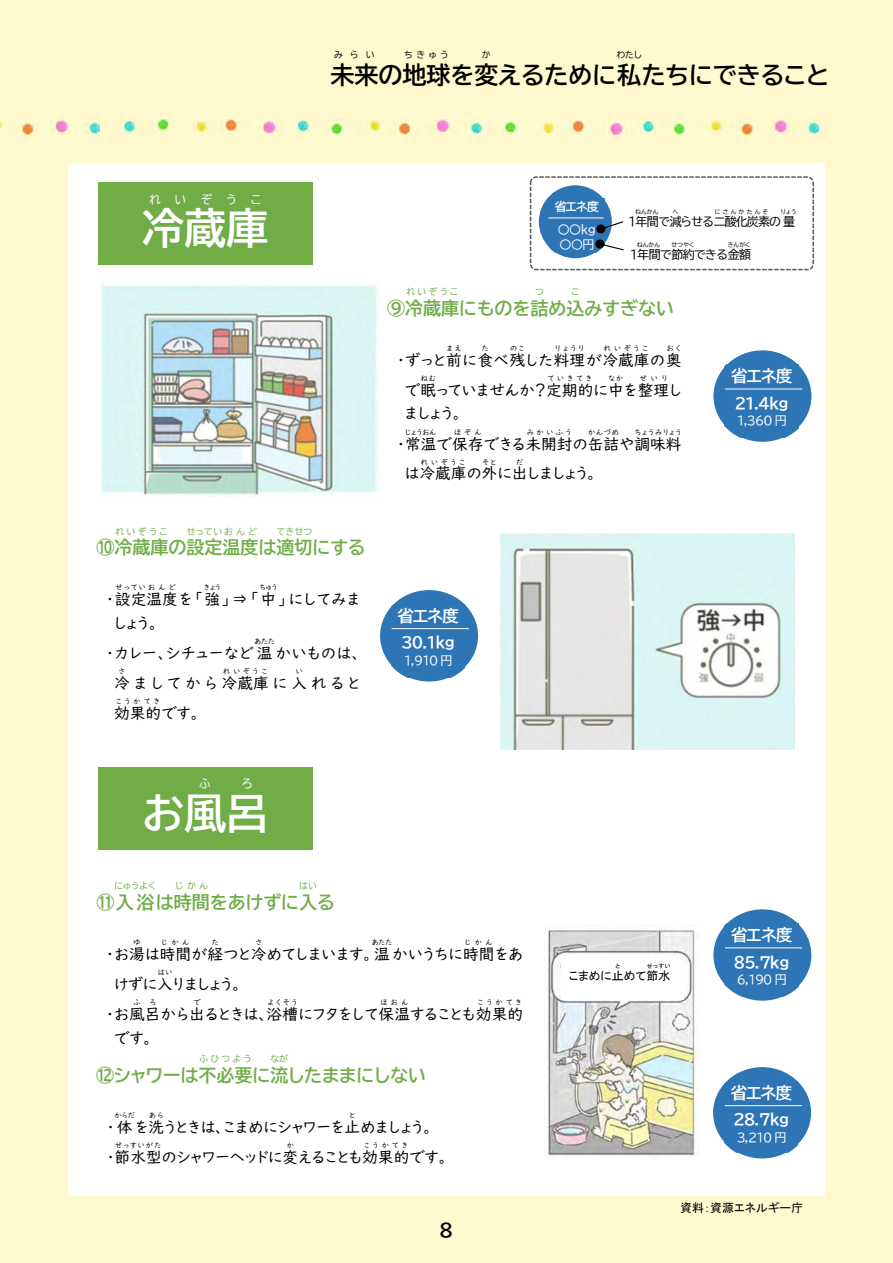
<style>
.page{position:relative;width:893px;height:1263px;background:#fff9cd}
.page>*{position:absolute;margin:0;border:0;box-sizing:border-box;transform-origin:0 0}
.t1{font:42px "BIZ UDP Gothic Bold";color:#fff}
.t2{font:24px "BIZ UDP Gothic Bold";color:#000}
.t3{font:18px "BIZ UDP Gothic Bold";color:#70ad47}
.t4{font:18px "BIZ UDP Gothic Bold";color:#000}
.t5{font:16.5px "BIZ UDP Gothic Bold";letter-spacing:-.025em;color:#fff}
.t6{font:15.75px/30px "UD Digi Kyokasho NK R";letter-spacing:.005em;color:#000}
.t7{font:15.75px/30px "UD Digi Kyokasho NK R";letter-spacing:.045em;color:#000}
.t8{font:15.75px "UD Digi Kyokasho NK R";letter-spacing:.04em;color:#000}
.t9{font:15.75px "UD Digi Kyokasho NK R";letter-spacing:.055em;color:#000}
.t10{font:15.75px "UD Digi Kyokasho NK R";letter-spacing:.265em;color:#000}
.t11{font:15px "BIZ UDP Gothic Bold";letter-spacing:-.06em;color:#fff}
.t12{font:12px/15.6px "BIZ UDP Gothic";letter-spacing:-.04em;color:#fff}
.t13{font:12px "BIZ UDP Gothic";letter-spacing:-.045em;color:#000}
.t14{font:12px "MS P Gothic";color:#000}
.t15{font:12px "BIZ UDP Gothic Bold";color:#fff}
.t16{font:9px "BIZ UDP Gothic";letter-spacing:.24em;color:#70ad47}
.t17{font:9px "BIZ UDP Gothic";letter-spacing:.4em;color:#000}
.t18{font:9px "BIZ UDP Gothic";letter-spacing:.12em;color:#70ad47}
.t19{font:7.5px "UD Digi Kyokasho NK R";letter-spacing:.33em;color:#000}
.t20{font:7.5px "UD Digi Kyokasho NK R";letter-spacing:.135em;color:#000}
.t21{font:7.5px "UD Digi Kyokasho NK R";letter-spacing:.26em;color:#000}
.t22{font:6px "BIZ UDP Gothic";color:#000}
.t23{font:6px "BIZ UDP Gothic";letter-spacing:.355em;color:#000}
.t24{font:6px "MS P Gothic";color:#000}
</style>
<div class="page">
<img style="left:0;top:119px;width:99px;height:16px">
<img style="left:125px;top:119px;width:693px;height:16px">
<div style="left:69px;top:163px;width:756px;height:1033px;background:#fff"></div>
<div style="left:98px;top:182px;width:215px;height:83px;background:#70ad47"></div>
<div style="left:714px;top:351px;width:97px;height:90px;background:#2e75b6;border-radius:50%"></div>
<div style="left:713px;top:350px;width:98px;height:92px;border:2px solid #2e75b6;border-radius:50%"></div>
<img style="left:725px;top:365px;width:73px;height:72px">
<hr style="left:725px;top:389px;width:77px;height:1px;background:#fff">
<div style="left:381px;top:591px;width:96px;height:90px;background:#2e75b6;border-radius:50%"></div>
<div style="left:380px;top:590px;width:98px;height:91px;border:2px solid #2e75b6;border-radius:50%"></div>
<img style="left:391px;top:604px;width:74px;height:73px">
<hr style="left:392px;top:628px;width:77px;height:1px;background:#fff">
<div style="left:98px;top:767px;width:215px;height:83px;background:#70ad47"></div>
<div style="left:714px;top:910px;width:97px;height:90px;background:#2e75b6;border-radius:50%"></div>
<div style="left:713px;top:909px;width:98px;height:92px;border:2px solid #2e75b6;border-radius:50%"></div>
<img style="left:725px;top:923px;width:73px;height:74px">
<hr style="left:725px;top:947px;width:77px;height:1px;background:#fff">
<div style="left:714px;top:1068px;width:96px;height:90px;background:#2e75b6;border-radius:50%"></div>
<div style="left:713px;top:1067px;width:98px;height:91px;border:2px solid #2e75b6;border-radius:50%"></div>
<img style="left:724px;top:1081px;width:74px;height:71px">
<hr style="left:725px;top:1105px;width:77px;height:1px;background:#fff">
<img style="left:101px;top:284px;width:277px;height:212px">
<img style="left:501px;top:534px;width:294px;height:216px">
<img style="left:546px;top:930px;width:153px;height:230px">
<div style="left:561px;top:956px;width:122px;height:44px;background:#fff"></div>
<div style="left:540px;top:186px;width:71px;height:71px;background:#2e75b6;border-radius:50%"></div>
<div style="left:539px;top:185px;width:73px;height:73px;border:2px solid #2e75b6;border-radius:50%"></div>
<img style="left:549px;top:199px;width:55px;height:54px">
<hr style="left:548px;top:218px;width:56px;height:1px;background:#fff">
<svg style="left:596px;top:221px;width:27px;height:12px"></svg>
<svg style="left:595px;top:239px;width:29px;height:11px"></svg>
<div style="left:530px;top:176px;width:284px;height:94px;border:2px dashed #595959;border-radius:6px"></div>
<p class="t17" style="left:334px;top:50px;width:42px">みらい</p>
<p class="t17" style="left:404px;top:50px;width:46px">ちきゅう</p>
<p class="t17" style="left:482px;top:50px;width:10px">か</p>
<p class="t17" style="left:616px;top:50px;width:27px">わたし</p>
<h2 class="t2" style="left:330px;top:63px;width:500px">未来の地球を変えるために私たちにできること</h2>
<p class="t12" style="left:149px;top:191px;width:114px">れいぞうこ</p>
<h1 class="t1" style="left:142px;top:207px;width:127px">冷蔵庫</h1>
<p class="t16" style="left:116px;top:527px;width:53px">れいぞうこ</p>
<p class="t18" style="left:187px;top:527px;width:72px">せっていおんど</p>
<p class="t16" style="left:277px;top:527px;width:37px">てきせつ</p>
<p class="t15" style="left:555px;top:201px;width:46px">省エネ度</p>
<p class="t12" style="left:558px;top:221px;width:40px">〇〇kg〇〇円</p>
<p class="t16" style="left:406px;top:287px;width:53px">れいぞうこ</p>
<p class="t16" style="left:535px;top:287px;width:10px">つ</p>
<p class="t16" style="left:572px;top:287px;width:10px">こ</p>
<p class="t22" style="left:635px;top:209px;width:25px">ねんかん</p>
<p class="t22" style="left:672px;top:209px;width:7px">へ</p>
<p class="t23" style="left:715px;top:209px;width:55px">にさんかたんそ</p>
<p class="t22" style="left:781px;top:209px;width:17px">りょう</p>
<p class="t13" style="left:629px;top:216px;width:168px">１年間で減らせる二酸化炭素の量</p>
<p class="t22" style="left:637px;top:242px;width:25px">ねんかん</p>
<p class="t22" style="left:671px;top:242px;width:24px">せつやく</p>
<p class="t22" style="left:728px;top:242px;width:24px">きんがく</p>
<p class="t13" style="left:630px;top:248px;width:122px">１年間で節約できる金額</p>
<p class="t3" style="left:387px;top:299px;width:288px">⑨冷蔵庫にものを詰め込みすぎない</p>
<p class="t19" style="left:447px;top:344px;width:16px">まえ</p>
<p class="t19" style="left:482px;top:344px;width:8px">た</p>
<p class="t19" style="left:510px;top:344px;width:16px">のこ</p>
<p class="t19" style="left:555px;top:344px;width:31px">りょうり</p>
<p class="t19" style="left:604px;top:344px;width:46px">れいぞうこ</p>
<p class="t19" style="left:667px;top:344px;width:15px">おく</p>
<p class="t6" style="left:405px;top:375px;width:278px">で眠っていませんか？定期的に中を整理し</p>
<p class="t8" style="left:397px;top:351px;width:286px">・ずっと前に食べ残した料理が冷蔵庫の奥</p>
<p class="t19" style="left:421px;top:374px;width:16px">ねむ</p>
<p class="t19" style="left:548px;top:374px;width:46px">ていきてき</p>
<p class="t19" style="left:608px;top:374px;width:16px">なか</p>
<p class="t19" style="left:640px;top:374px;width:29px">せいり</p>
<p class="t6" style="left:397px;top:399px;width:286px;text-indent:8px">ましょう。<br>・常温で保存できる未開封の缶詰や調味料</p>
<p class="t19" style="left:405px;top:427px;width:33px">じょうおん</p>
<p class="t19" style="left:454px;top:427px;width:29px">ほぞん</p>
<p class="t19" style="left:527px;top:427px;width:46px">みかいふう</p>
<p class="t19" style="left:588px;top:427px;width:32px">かんづめ</p>
<p class="t20" style="left:635px;top:427px;width:48px">ちょうみりょう</p>
<p class="t6" style="left:405px;top:459px;width:192px">は冷蔵庫の外に出しましょう。</p>
<p class="t19" style="left:421px;top:457px;width:46px">れいぞうこ</p>
<p class="t19" style="left:482px;top:457px;width:15px">そと</p>
<p class="t19" style="left:516px;top:457px;width:8px">だ</p>
<p class="t5" style="left:731px;top:367px;width:63px">省エネ度</p>
<p class="t11" style="left:735px;top:395px;width:55px">２１.４kg</p>
<p class="t12" style="left:737px;top:413px;width:51px">１,３６0 円</p>
<p class="t3" style="left:97px;top:538px;width:270px">⑩冷蔵庫の設定温度は適切にする</p>
<p class="t21" style="left:116px;top:583px;width:62px">せっていおんど</p>
<p class="t19" style="left:204px;top:583px;width:18px">きょう</p>
<p class="t19" style="left:259px;top:583px;width:19px">ちゅう</p>
<p class="t7" style="left:106px;top:608px;width:255px;text-indent:8px">しょう。<br>・カレー、シチューなど温かいものは、</p>
<p class="t9" style="left:106px;top:591px;width:255px">・設定温度を「強」⇒「中」にしてみま</p>
<p class="t19" style="left:254px;top:637px;width:22px">あたた</p>
<p class="t10" style="left:114px;top:674px;width:247px">冷ましてから冷蔵庫に入れると</p>
<p class="t19" style="left:119px;top:667px;width:8px">さ</p>
<p class="t19" style="left:223px;top:667px;width:46px">れいぞうこ</p>
<p class="t19" style="left:296px;top:667px;width:8px">い</p>
<p class="t6" style="left:114px;top:698px;width:86px">効果的です。</p>
<p class="t19" style="left:116px;top:697px;width:46px">こうかてき</p>
<p class="t12" style="left:199px;top:776px;width:13px">ふ</p>
<p class="t12" style="left:241px;top:776px;width:13px">ろ</p>
<h1 class="t1" style="left:142px;top:792px;width:128px">お風呂</h1>
<p class="t16" style="left:115px;top:881px;width:43px">にゅうよく</p>
<p class="t16" style="left:176px;top:881px;width:34px">じかん</p>
<p class="t16" style="left:299px;top:881px;width:19px">はい</p>
<p class="t3" style="left:97px;top:893px;width:240px">⑪入浴は時間をあけずに入る</p>
<p class="t5" style="left:398px;top:607px;width:63px">省エネ度</p>
<p class="t11" style="left:401px;top:635px;width:55px">３０.１kg</p>
<p class="t12" style="left:404px;top:652px;width:50px">１,９１0 円</p>
<p class="t19" style="left:133px;top:938px;width:9px">ゆ</p>
<p class="t19" style="left:162px;top:938px;width:29px">じかん</p>
<p class="t19" style="left:212px;top:938px;width:8px">た</p>
<p class="t19" style="left:256px;top:938px;width:8px">さ</p>
<p class="t19" style="left:372px;top:938px;width:22px">あたた</p>
<p class="t19" style="left:465px;top:938px;width:29px">じかん</p>
<p class="t6" style="left:114px;top:969px;width:128px">けずに入りましょう。</p>
<p class="t6" style="left:106px;top:939px;width:418px">・お湯は時間が経つと冷めてしまいます。温かいうちに時間をあ</p>
<p class="t19" style="left:158px;top:968px;width:16px">はい</p>
<p class="t6" style="left:106px;top:999px;width:418px">・お風呂から出るときは、浴槽にフタをして保温することも効果的</p>
<p class="t19" style="left:134px;top:998px;width:24px">ふ ろ</p>
<p class="t19" style="left:193px;top:998px;width:9px">で</p>
<p class="t19" style="left:268px;top:998px;width:31px">よくそう</p>
<p class="t19" style="left:380px;top:998px;width:29px">ほおん</p>
<p class="t19" style="left:478px;top:998px;width:46px">こうかてき</p>
<p class="t6" style="left:114px;top:1023px;width:39px">です。</p>
<p class="t16" style="left:200px;top:1054px;width:53px">ふひつよう</p>
<p class="t16" style="left:270px;top:1054px;width:19px">なが</p>
<p class="t3" style="left:96px;top:1066px;width:331px">⑫シャワーは不必要に流したままにしない</p>
<p class="t19" style="left:115px;top:1111px;width:22px">からだ</p>
<p class="t19" style="left:149px;top:1111px;width:16px">あら</p>
<p class="t19" style="left:350px;top:1111px;width:7px">と</p>
<p class="t6" style="left:107px;top:1142px;width:341px">・節水型のシャワーヘッドに変えることも効果的です。</p>
<p class="t6" style="left:107px;top:1112px;width:326px">・体を洗うときは、こまめにシャワーを止めましょう。</p>
<p class="t19" style="left:115px;top:1141px;width:48px">せっすいがた</p>
<p class="t19" style="left:287px;top:1141px;width:9px">か</p>
<p class="t19" style="left:364px;top:1141px;width:46px">こうかてき</p>
<p class="t4" style="left:440px;top:1221px;width:15px">8</p>
<p class="t24" style="left:616px;top:963px;width:6px">と</p>
<p class="t24" style="left:647px;top:963px;width:25px">せっすい</p>
<p class="t14" style="left:569px;top:970px;width:103px">こまめに止めて節水</p>
<p class="t5" style="left:731px;top:926px;width:63px">省エネ度</p>
<p class="t11" style="left:734px;top:954px;width:57px">８５.７kg</p>
<p class="t12" style="left:737px;top:971px;width:51px">６,１９0 円</p>
<p class="t5" style="left:731px;top:1084px;width:63px">省エネ度</p>
<p class="t11" style="left:734px;top:1112px;width:57px">２８.７kg</p>
<p class="t12" style="left:737px;top:1129px;width:51px">３,２１0 円</p>
<p class="t14" style="left:680px;top:1202px;width:124px">資料：資源エネルギー庁</p>
</div>
